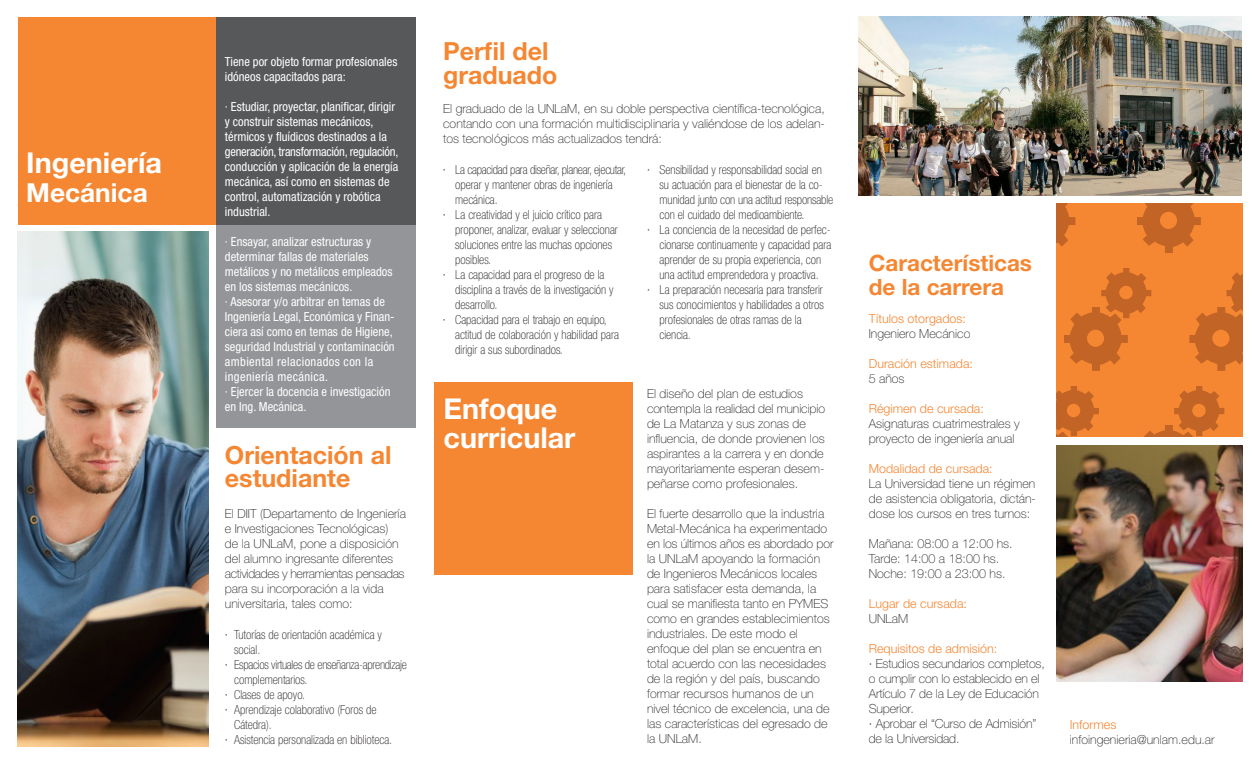
<style>
.page{position:relative;width:1260px;height:765px;background:#fff}
.page>*{position:absolute;margin:0;border:0;box-sizing:border-box;transform-origin:0 0}
.t1{font:700 28.75px/28.8px "Helvetica Neue LT Std";color:#fff}
.t2{font:700 26.25px "Helvetica Neue LT Std";color:#fff}
.t3{font:700 25px "Helvetica Neue LT Std";color:#f58733}
.t4{font:700 22.5px/23.8px "Helvetica Neue LT Std";color:#f58733}
.t5{font:100 12.5px/15px "Helvetica Neue LT Std";color:#231f20}
.t6{font:100 condensed 12.5px/15px "Helvetica Neue LT Std";color:#231f20}
.t7{font:condensed 12.5px/15px "Helvetica Neue LT Std";color:#fff}
.t8{font:300 12.5px "Helvetica Neue LT Std";color:#f58733}
.t9{font:100 condensed 12.5px/15px "Helvetica Neue LT Std";letter-spacing:-.02em;color:#231f20}
</style>
<div class="page">
<div style="left:1056px;top:204px;width:186px;height:233px;background:#f58733"></div>
<svg style="left:1056px;top:204px;width:19px;height:43px"></svg>
<svg style="left:1064px;top:268px;width:87px;height:103px"></svg>
<svg style="left:1056px;top:386px;width:43px;height:51px"></svg>
<svg style="left:1137px;top:204px;width:64px;height:49px"></svg>
<svg style="left:1189px;top:272px;width:53px;height:99px"></svg>
<svg style="left:1144px;top:386px;width:80px;height:51px"></svg>
<div style="left:216px;top:222px;width:199px;height:206px;background:#939598"></div>
<div style="left:18px;top:17px;width:199px;height:208px;background:#f58733"></div>
<div style="left:434px;top:382px;width:199px;height:193px;background:#f58733"></div>
<div style="left:216px;top:17px;width:199px;height:208px;background:#57585a"></div>
<img style="left:859px;top:17px;width:383px;height:178px">
<img style="left:1056px;top:445px;width:186px;height:236px">
<img style="left:18px;top:231px;width:190px;height:515px">
<p class="t1" style="left:26px;top:148px;width:137px">Ingeniería</p>
<p class="t2" style="left:26px;top:176px;width:123px">Mecánica</p>
<p class="t7" style="left:225px;top:54px;width:174px">Tiene por objeto formar profesionales idóneos capacitados para:</p>
<p class="t7" style="left:225px;top:99px;width:175px">· Estudiar, proyectar, planificar, dirigir y construir sistemas mecánicos, térmicos y fluídicos destinados a la generación, transformación, regulación, conducción y aplicación de la energía mecánica, así como en sistemas de control, automatización y robótica industrial.</p>
<p class="t7" style="left:225px;top:234px;width:169px">· Ensayar, analizar estructuras y determinar fallas de materiales metálicos y no metálicos empleados en los sistemas mecánicos.</p>
<p class="t7" style="left:225px;top:294px;width:171px">· Asesorar y/o arbitrar en temas de Ingeniería Legal, Económica y Finan&shy;ciera así como en temas de Higiene, seguridad Industrial y contaminación ambiental relacionados con la ingeniería mecánica.</p>
<p class="t7" style="left:225px;top:384px;width:167px">· Ejercer la docencia e investigación en Ing. Mecánica.</p>
<p class="t3" style="left:225px;top:439px;width:168px">Orientación al</p>
<p class="t3" style="left:225px;top:463px;width:127px">estudiante</p>
<p class="t5" style="left:225px;top:506px;width:183px">El DIIT (Departamento de Ingeniería e Investigaciones Tecnológicas)<br>de la UNLaM, pone a disposición del alumno ingresante diferentes actividades y herramientas pensadas para su incorporación a la vida universitaria, tales como:</p>
<p class="t6" style="left:234px;top:627px;width:149px">Tutorías de orientación académica y social.</p>
<p class="t9" style="left:234px;top:657px;width:174px">Espacios virtuales de enseñanza-aprendizaje complementarios.</p>
<p class="t6" style="left:234px;top:687px;width:72px">Clases de apoyo.</p>
<p class="t6" style="left:234px;top:702px;width:144px">Aprendizaje colaborativo (Foros de<br>Cátedra).</p>
<p class="t6" style="left:234px;top:732px;width:160px">Asistencia personalizada en biblioteca.</p>
<p class="t6" style="left:225px;top:627px;width:5px">·</p>
<p class="t6" style="left:225px;top:657px;width:5px">·</p>
<p class="t6" style="left:225px;top:687px;width:5px">·</p>
<p class="t6" style="left:225px;top:702px;width:5px">·</p>
<p class="t6" style="left:225px;top:732px;width:5px">·</p>
<p class="t3" style="left:443px;top:36px;width:107px">Perfil del</p>
<p class="t3" style="left:443px;top:60px;width:116px">graduado</p>
<p class="t5" style="left:443px;top:101px;width:383px;text-align:justify">El graduado de la UNLaM, en su doble perspectiva científica-tecnológica, contando con una formación multidisciplinaria y valiéndose de los adelan&shy;tos tecnológicos más actualizados tendrá:</p>
<p class="t6" style="left:443px;top:162px;width:4px">·</p>
<p class="t6" style="left:443px;top:207px;width:4px">·</p>
<p class="t6" style="left:443px;top:267px;width:4px">·</p>
<p class="t6" style="left:443px;top:312px;width:4px">·</p>
<p class="t6" style="left:455px;top:162px;width:173px">La capacidad para diseñar, planear, ejecutar, operar y mantener obras de ingeniería mecánica.</p>
<p class="t6" style="left:455px;top:207px;width:164px">La creatividad y el juicio crítico para proponer, analizar, evaluar y seleccionar soluciones entre las muchas opciones posibles.</p>
<p class="t6" style="left:455px;top:267px;width:160px">La capacidad para el progreso de la disciplina a través de la investigación y desarrollo.</p>
<p class="t6" style="left:455px;top:312px;width:165px">Capacidad para el trabajo en equipo, actitud de colaboración y habilidad para dirigir a sus subordinados.</p>
<p class="t1" style="left:444px;top:394px;width:133px">Enfoque curricular</p>
<p class="t6" style="left:647px;top:162px;width:4px">·</p>
<p class="t6" style="left:647px;top:222px;width:4px">·</p>
<p class="t6" style="left:647px;top:282px;width:4px">·</p>
<p class="t6" style="left:660px;top:162px;width:175px">Sensibilidad y responsabilidad social en su actuación para el bienestar de la co&shy;munidad junto con una actitud responsable con el cuidado del medioambiente.</p>
<p class="t6" style="left:660px;top:222px;width:173px">La conciencia de la necesidad de perfec&shy;cionarse continuamente y capacidad para aprender de su propia experiencia, con una actitud emprendedora y proactiva.</p>
<p class="t6" style="left:660px;top:282px;width:166px">La preparación necesaria para transferir sus conocimientos y habilidades a otros profesionales de otras ramas de la ciencia.</p>
<p class="t5" style="left:647px;top:386px;width:180px">El diseño del plan de estudios contempla la realidad del municipio de La Matanza y sus zonas de influencia, de donde provienen los aspirantes a la carrera y en donde mayoritariamente esperan desem&shy;peñarse como profesionales.</p>
<p class="t5" style="left:647px;top:506px;width:188px">El fuerte desarrollo que la industria Metal-Mecánica ha experimentado en los últimos años es abordado por la UNLaM apoyando la formación de Ingenieros Mecánicos locales para satisfacer esta demanda, la cual se manifiesta tanto en PYMES como en grandes establecimientos</p>
<p class="t5" style="left:647px;top:626px;width:184px">industriales. De este modo el enfoque del plan se encuentra en total acuerdo con las necesidades de la región y del país, buscando formar recursos humanos de un nivel técnico de excelencia, una de las características del egresado de la UNLaM.</p>
<p class="t4" style="left:869px;top:251px;width:165px">Características de la carrera</p>
<p class="t8" style="left:869px;top:311px;width:99px">Títulos otorgados:</p>
<p class="t5" style="left:869px;top:326px;width:103px">Ingeniero Mecánico</p>
<p class="t8" style="left:869px;top:356px;width:106px">Duración estimada:</p>
<p class="t5" style="left:869px;top:371px;width:37px">5 años</p>
<p class="t8" style="left:869px;top:401px;width:117px">Régimen de cursada:</p>
<p class="t5" style="left:869px;top:416px;width:152px">Asignaturas cuatrimestrales y proyecto de ingeniería anual</p>
<p class="t8" style="left:869px;top:461px;width:125px">Modalidad de cursada:</p>
<p class="t5" style="left:869px;top:476px;width:169px;text-align:justify">La Universidad tiene un régimen de asistencia obligatoria, dictán&shy;dose los cursos en tres turnos:</p>
<p class="t5" style="left:869px;top:536px;width:145px">Mañana: 08:00 a 12:00 hs.</p>
<p class="t5" style="left:869px;top:551px;width:132px">Tarde: 14:00 a 18:00 hs.</p>
<p class="t5" style="left:869px;top:566px;width:138px">Noche: 19:00 a 23:00 hs.</p>
<p class="t8" style="left:869px;top:596px;width:100px">Lugar de cursada:</p>
<p class="t5" style="left:869px;top:611px;width:41px">UNLaM</p>
<p class="t8" style="left:869px;top:641px;width:130px">Requisitos de admisión:</p>
<p class="t5" style="left:869px;top:656px;width:178px">· Estudios secundarios completos, o cumplir con lo establecido en el<br>Artículo 7 de la Ley de Educación<br>Superior.</p>
<p class="t5" style="left:869px;top:716px;width:169px">· Aprobar el “Curso de Admisión” de la Universidad.</p>
<p class="t8" style="left:1070px;top:717px;width:48px">Informes</p>
<p class="t5" style="left:1070px;top:732px;width:146px">infoingenieria@unlam.edu.ar</p>
</div>
